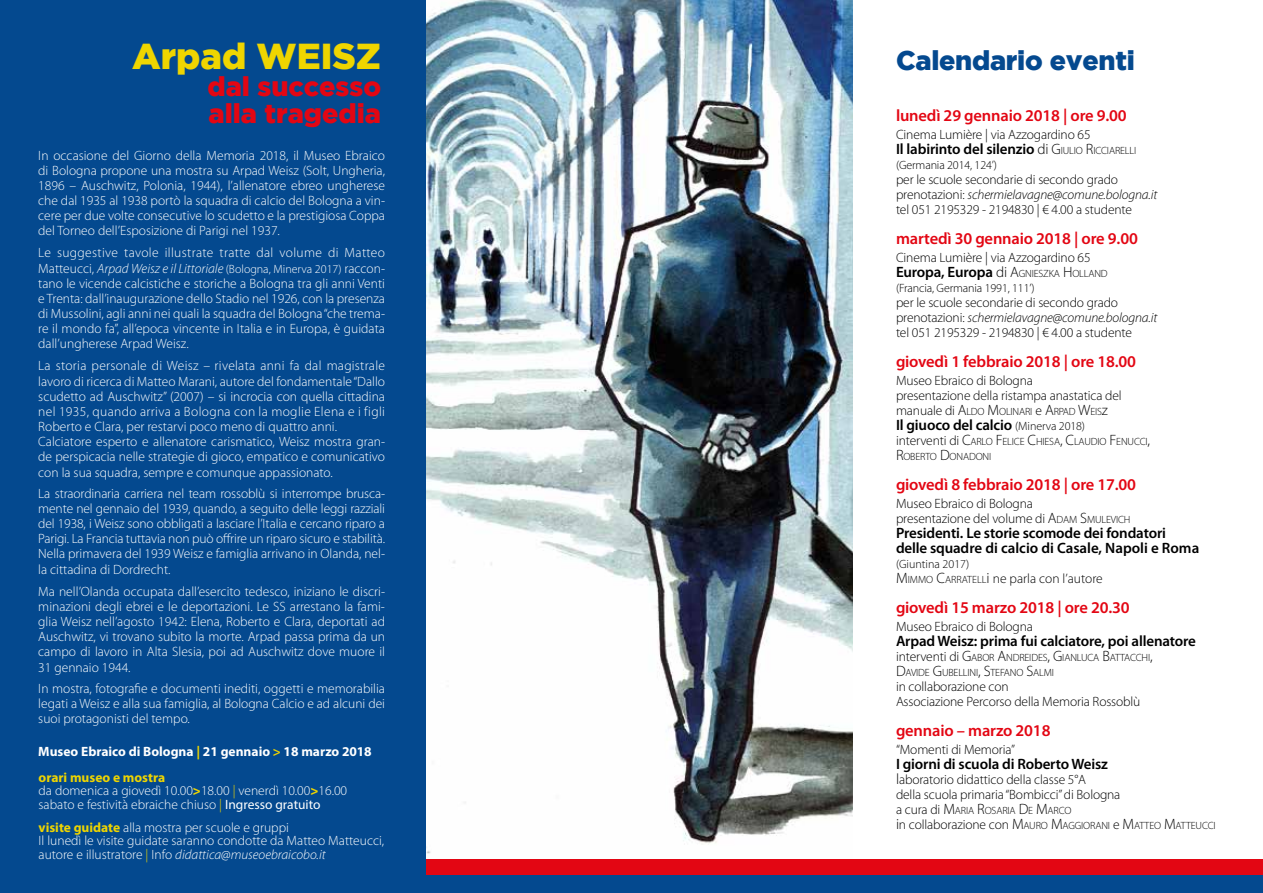
<style>
.page{position:relative;width:1263px;height:893px;background:#fff}
.page>*{position:absolute;margin:0;border:0;box-sizing:border-box;transform-origin:0 0}
.t1{font:900 36px "Gotham";color:#efd500}
.t2{font:900 27px/27px "Gotham";color:#e30613}
.t3{font:900 27px "Gotham";letter-spacing:-.01em;color:#04498f}
.t4{font:600 16.5px "Myriad Pro";letter-spacing:-.01em;color:#e30613}
.t5{font:600 15px/15px "Myriad Pro";letter-spacing:-.01em;color:#000}
.t6{font:300 13.5px/15.1px "Myriad Pro";color:#fff;text-align:justify}
.t7{font:300 13.5px/15px "Myriad Pro";letter-spacing:-.01em;color:#000}
.t8{font:700 13.5px "Myriad Pro";color:#fff}
.t9{font:300 12px "Myriad Pro";letter-spacing:-.01em;color:#000}
.t10{font:300 10.5px/15px "Myriad Pro";letter-spacing:-.015em;color:#000}
.s1{font-style:italic}
.s2{font-size:12px}
.s3{color:#efd500}
.s4{font-weight:700;color:#efd500}
.s5{font-weight:900;color:#efd500}
.s6{font-weight:400}
.s7{font-weight:300}
.s8{font-weight:300;font-size:10.5px}
.s9{font-weight:600;font-size:15px}
.s10{font-size:15px}
.s11{font-size:13.5px}
.s12{font-weight:300;font-size:12px}
.s13{font-size:10.5px}
</style>
<div class="page">
<img style="left:426px;top:0;width:427px;height:854px">
<div style="left:0;top:859px;width:1263px;height:18px;background:#e30613"></div>
<div style="left:0;top:0;width:426px;height:893px;background:#04498f"></div>
<div style="left:0;top:876px;width:1263px;height:17px;background:#04498f"></div>
<h1 class="t1" style="left:132px;top:35px;width:250px">Arpad WEISZ</h1>
<h2 class="t2" style="left:208px;top:72px;width:175px">dal successo alla tragedia</h2>
<p class="t6" style="left:38px;top:148px;width:348px">In occasione del Giorno della Memoria 2018, il Museo Ebraico di Bologna propone una mostra su Arpad Weisz (Solt, Ungheria, 1896 – Auschwitz, Polonia, 1944), l’allenatore ebreo ungherese che dal 1935 al 1938 portò la squadra di calcio del Bologna a vin&shy;cere per due volte consecutive lo scudetto e la prestigiosa Coppa del Torneo dell’Esposizione di Parigi nel 1937.</p>
<p class="t6" style="left:38px;top:245px;width:348px">Le suggestive tavole illustrate tratte dal volume di Matteo Matteucci, <span class="s1">Arpad Weisz e il Littoriale</span> <span class="s2">(Bologna, Minerva 2017)</span> raccon&shy;tano le vicende calcistiche e storiche a Bologna tra gli anni Venti e Trenta: dall’inaugurazione dello Stadio nel 1926, con la presenza di Mussolini, agli anni nei quali la squadra del Bologna “che trema&shy;re il mondo fa”, all’epoca vincente in Italia e in Europa, è guidata dall’ungherese Arpad Weisz.</p>
<p class="t6" style="left:38px;top:358px;width:348px;text-align:left">La storia personale di Weisz – rivelata anni fa dal magistrale lavoro di ricerca di Matteo Marani, autore del fondamentale “Dallo scudetto ad Auschwitz” (2007) – si incrocia con quella cittadina nel 1935, quando arriva a Bologna con la moglie Elena e i figli Roberto e Clara, per restarvi poco meno di quattro anni.<br>Calciatore esperto e allenatore carismatico, Weisz mostra gran&shy;de perspicacia nelle strategie di gioco, empatico e comunicativo con la sua squadra, sempre e comunque appassionato.</p>
<p class="t6" style="left:38px;top:486px;width:348px">La straordinaria carriera nel team rossoblù si interrompe brusca&shy;mente nel gennaio del 1939, quando, a seguito delle leggi razziali del 1938, i Weisz sono obbligati a lasciare l’Italia e cercano riparo a Parigi. La Francia tuttavia non può offrire un riparo sicuro e stabilità.<br>Nella primavera del 1939 Weisz e famiglia arrivano in Olanda, nel&shy;la cittadina di Dordrecht.</p>
<p class="t6" style="left:38px;top:584px;width:348px">Ma nell’Olanda occupata dall’esercito tedesco, iniziano le discri&shy;minazioni degli ebrei e le deportazioni. Le SS arrestano la fami&shy;glia Weisz nell’agosto 1942: Elena, Roberto e Clara, deportati ad Auschwitz, vi trovano subito la morte. Arpad passa prima da un campo di lavoro in Alta Slesia, poi ad Auschwitz dove muore il 31 gennaio 1944.</p>
<p class="t6" style="left:38px;top:680px;width:348px">In mostra, fotografie e documenti inediti, oggetti e memorabilia legati a Weisz e alla sua famiglia, al Bologna Calcio e ad alcuni dei suoi protagonisti del tempo.</p>
<p class="t8" style="left:38px;top:743px;width:335px">Museo Ebraico di Bologna <span class="s3">|</span> 21 gennaio <span class="s3">&gt;</span> 18 marzo 2018</p>
<p class="t6" style="left:39px;top:770px;width:310px;line-height:13.5px;text-align:left"><span class="s4">orari museo e mostra<br></span>da domenica a giovedì 10.00<span class="s5">&gt;</span>18.00 <span class="s3">|</span> venerdì 10.00<span class="s5">&gt;</span>16.00 sabato e festività ebraiche chiuso <span class="s3">|</span> <span class="s6">Ingresso gratuito</span></p>
<h2 class="t3" style="left:896px;top:45px;width:240px">Calendario eventi</h2>
<p class="t4" style="left:896px;top:105px;width:232px">lunedì 29 gennaio 2018 | ore 9.00</p>
<p class="t7" style="left:896px;top:127px;width:196px">Cinema Lumière | via Azzogardino 65</p>
<p class="t5" style="left:896px;top:141px;width:242px">Il labirinto del silenzio <span class="s7">di</span> <span class="s7">G</span><span class="s8">IULIO</span> <span class="s7">R</span><span class="s8">ICCIARELLI</span></p>
<p class="t9" style="left:896px;top:158px;width:102px">(Germania 2014, 124’)</p>
<p class="t7" style="left:896px;top:172px;width:263px">per le scuole secondarie di secondo grado prenotazioni: <span class="s1">schermielavagne@comune.bologna.it </span>tel 051 2195329 - 2194830 | € 4.00 a studente</p>
<p class="t4" style="left:896px;top:228px;width:243px">martedì 30 gennaio 2018 | ore 9.00</p>
<p class="t7" style="left:896px;top:250px;width:196px">Cinema Lumière | via Azzogardino 65</p>
<p class="t10" style="left:896px;top:266px;width:213px"><span class="s9">Europa, Europa</span> <span class="s10">di</span> <span class="s10">A</span>GNIESZKA <span class="s10">H</span> OLLAND</p>
<p class="t9" style="left:896px;top:281px;width:140px">(Francia, Germania 1991, 111’)</p>
<p class="t7" style="left:896px;top:295px;width:263px">per le scuole secondarie di secondo grado prenotazioni: <span class="s1">schermielavagne@comune.bologna.it </span>tel 051 2195329 - 2194830 | € 4.00 a studente</p>
<p class="t4" style="left:896px;top:351px;width:242px">giovedì 1 febbraio 2018 | ore 18.00</p>
<p class="t7" style="left:896px;top:373px;width:227px">Museo Ebraico di Bologna<br>presentazione della ristampa anastatica del</p>
<p class="t10" style="left:896px;top:404px;width:213px"><span class="s11">manuale di</span> <span class="s10">A</span>LDO <span class="s10">M</span>OLINARI <span class="s11">e</span> <span class="s10">A</span>RPAD <span class="s10">W</span>EIS<span class="s10">z</span></p>
<p class="t5" style="left:896px;top:417px;width:191px">Il giuoco del calcio <span class="s12">(Minerva 2018)</span></p>
<p class="t10" style="left:896px;top:434px;width:256px"><span class="s11">interventi di</span> <span class="s10">C</span>ARLO <span class="s10">F</span>ELICE <span class="s10">C</span>HIESA<span class="s10">, C</span>LAUDIO <span class="s10">F</span>ENUCCI<span class="s10">,<br>R</span>OBERTO <span class="s10">D</span>ONADONI</p>
<p class="t4" style="left:896px;top:474px;width:242px">giovedì 8 febbraio 2018 | ore 17.00</p>
<p class="t7" style="left:896px;top:496px;width:236px">Museo Ebraico di Bologna<br>presentazione del volume di <span class="s10">A</span><span class="s13">DAM</span> <span class="s10">S</span><span class="s13">MULEVICH</span></p>
<p class="t5" style="left:896px;top:525px;width:305px">Presidenti. Le storie scomode dei fondatori delle squadre di calcio di Casale, Napoli e Roma</p>
<p class="t9" style="left:896px;top:557px;width:75px">(Giuntina 2017)</p>
<p class="t7" style="left:896px;top:571px;width:208px"><span class="s10">M</span><span class="s13">IMMO</span> <span class="s10">C</span><span class="s13">ARRATELL</span><span class="s10">i</span> ne parla con l’autore</p>
<p class="t4" style="left:896px;top:597px;width:235px">giovedì 15 marzo 2018 | ore 20.30</p>
<p class="t7" style="left:896px;top:619px;width:138px">Museo Ebraico di Bologna</p>
<p class="t5" style="left:896px;top:633px;width:301px">Arpad Weisz: prima fui calciatore, poi allenatore</p>
<p class="t10" style="left:896px;top:650px;width:258px"><span class="s11">interventi di</span> <span class="s10">G</span>ABOR <span class="s10">A</span>NDREIDES<span class="s10">, G</span>IANLUCA <span class="s10">B</span>ATTACCHI<span class="s10">,<br>D</span>AVIDE <span class="s10">G</span>UBELLINI<span class="s10">, S</span>TEFANO <span class="s10">S</span>ALMI</p>
<p class="t7" style="left:896px;top:679px;width:246px">in collaborazione con<br>Associazione Percorso della Memoria Rossoblù</p>
<p class="t4" style="left:896px;top:720px;width:156px">gennaio – marzo 2018</p>
<p class="t7" style="left:896px;top:742px;width:120px">“Momenti di Memoria”</p>
<p class="t5" style="left:896px;top:756px;width:214px">I giorni di scuola di Roberto Weisz</p>
<p class="t7" style="left:896px;top:772px;width:226px"><span class="s10">l</span>aboratorio didattico della classe 5°A<br>della scuola primaria “Bombicci” di Bologna</p>
<p class="t10" style="left:896px;top:803px;width:177px"><span class="s11">a cura di</span> <span class="s10">M</span>ARIA <span class="s10">R</span>OSARIA <span class="s10">D</span>E <span class="s10">M</span>ARCO</p>
<p class="t6" style="left:39px;top:820px;width:252px"><span class="s4">visite guidate</span> alla mostra per scuole e gruppi</p>
<p class="t10" style="left:896px;top:818px;width:321px"><span class="s10">i</span><span class="s11">n collaborazione con</span> <span class="s10">M</span>AURO <span class="s10">M</span>AGGIORANI <span class="s11">e</span> <span class="s10">M</span>ATTEO <span class="s10">M</span>ATTEUCCI</p>
<p class="t6" style="left:39px;top:834px;width:347px;line-height:13.5px">Il lunedì le visite guidate saranno condotte da Matteo Matteucci, autore e illustratore <span class="s3">|</span> Info <span class="s1">didattica@museoebraicobo.it</span></p>
</div>
